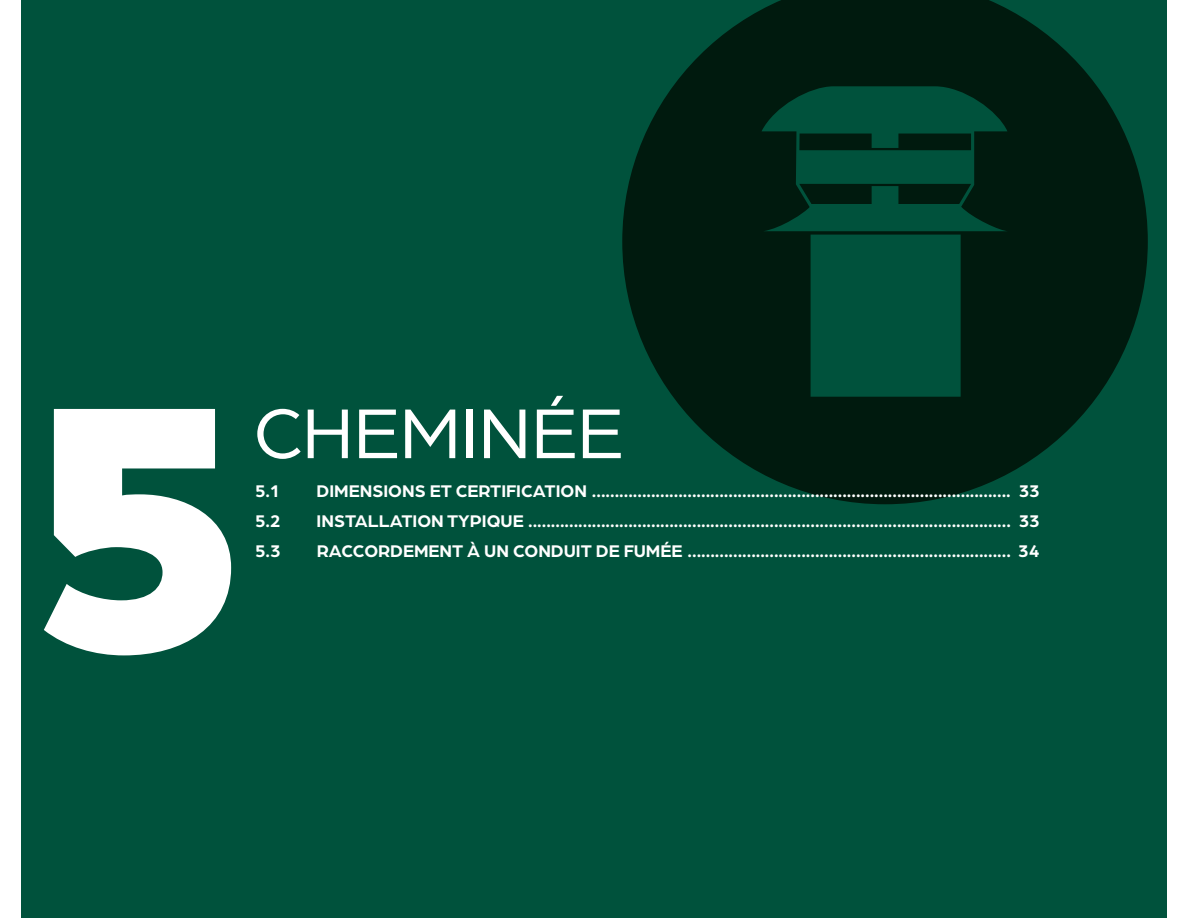
<style>
.page{position:relative;width:1188px;height:918px;background:#fff}
.page>*{position:absolute;margin:0;border:0;box-sizing:border-box;transform-origin:0 0}
.t1{font:900 374.7px "Arboria";color:#fff}
.t2{font:75px "Arboria";color:#fff}
.t3{font:700 18px "Arboria";color:#fff}
</style>
<div class="page">
<div style="left:21px;top:0;width:1146px;height:918px;background:#00523c"></div>
<svg style="left:622px;top:0;width:526px;height:504px;fill:#001a0e"></svg>
<h1 class="t1" style="left:25px;top:257px;width:223px">5</h1>
<h2 class="t2" style="left:254px;top:384px;width:371px">CHEMINÉE</h2>
<p class="t3" style="left:255px;top:479px;width:25px">5.1</p>
<p class="t3" style="left:317px;top:479px;width:725px">DIMENSIONS ET CERTIFICATION ............................................................................................ 33</p>
<p class="t3" style="left:255px;top:509px;width:27px">5.2</p>
<p class="t3" style="left:317px;top:509px;width:725px">INSTALLATION TYPIQUE .......................................................................................................... 33</p>
<p class="t3" style="left:255px;top:539px;width:27px">5.3</p>
<p class="t3" style="left:317px;top:539px;width:725px">RACCORDEMENT À UN CONDUIT DE FUMÉE ....................................................................... 34</p>
</div>
